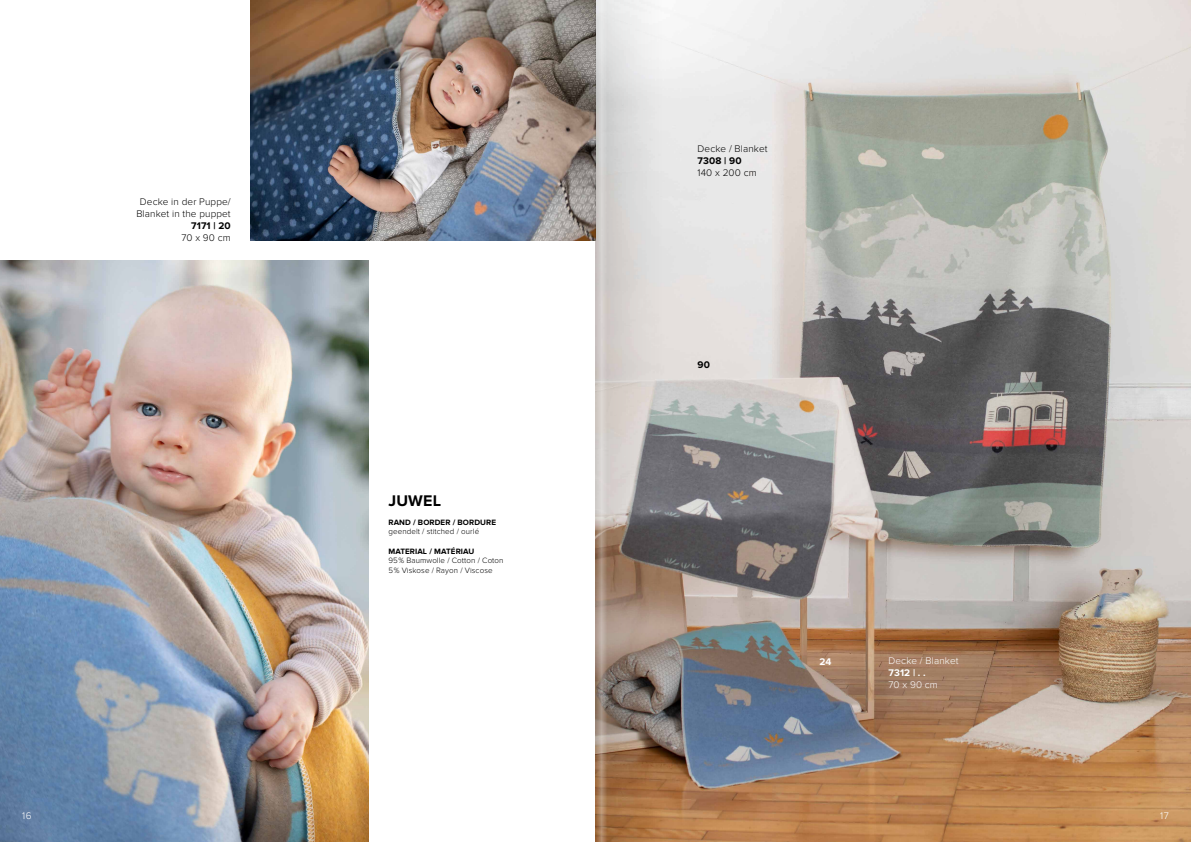
<style>
.page{position:relative;width:1191px;height:842px;background:#fff}
.page>*{position:absolute;margin:0;border:0;box-sizing:border-box;transform-origin:0 0}
.Qualität{font:700 16px "Proxima Nova";letter-spacing:.01em;color:#000}
.Produkt_light{font:300 10px "Proxima Nova";letter-spacing:.01em;color:#000}
.Produkt_bold{font:300 10px "Proxima Nova";letter-spacing:.01em;color:#fff}
.Produkt_bold-2{font:700 10px "Proxima Nova";letter-spacing:.01em;color:#000}
.Produkt_bold-3{font:300 10px "Proxima Nova";letter-spacing:.01em;color:#000}
.Produkt_bold-4{font:700 10px "Proxima Nova";letter-spacing:.01em;color:#fff}
.Produkt_light-2{font:300 10px "Proxima Nova";color:#fff}
.Zierstich_Baumwolle_etc{font:300 8px "Proxima Nova";letter-spacing:.01em;color:#000}
.Rand___Material{font:700 8px "Proxima Nova";letter-spacing:.01em;color:#000}
</style>
<div class="page">
<img style="left:0;top:261px;width:369px;height:581px">
<img style="left:661px;top:0;width:530px;height:842px">
<img style="left:251px;top:0;width:344px;height:241px">
<svg style="left:607px;top:0;width:54px;height:842px"></svg>
<svg style="left:595px;top:0;width:12px;height:842px"></svg>
<p class="Produkt_light" style="left:140px;top:196px;width:92px">Decke in der Puppe/</p>
<p class="Produkt_light" style="left:136px;top:208px;width:96px">Blanket in the puppet</p>
<p class="Produkt_bold-2" style="left:191px;top:220px;width:41px">7171 | 20</p>
<p class="Produkt_light" style="left:181px;top:232px;width:51px">70 x 90 cm</p>
<p class="Qualität" style="left:388px;top:491px;width:54px">JUWEL</p>
<p class="Rand___Material" style="left:388px;top:517px;width:109px">RAND / BORDER / BORDURE</p>
<p class="Zierstich_Baumwolle_etc" style="left:388px;top:527px;width:92px">geendelt / stitched / ourlé</p>
<p class="Rand___Material" style="left:388px;top:546px;width:87px">MATERIAL / MATÉRIAU</p>
<p class="Zierstich_Baumwolle_etc" style="left:388px;top:556px;width:117px">95 % Baumwolle / Cotton / Coton</p>
<p class="Zierstich_Baumwolle_etc" style="left:388px;top:565px;width:106px">5 % Viskose / Rayon / Viscose</p>
<p class="Produkt_bold-3" style="left:697px;top:143px;width:71px">Decke / Blanket</p>
<p class="Produkt_bold-2" style="left:697px;top:155px;width:45px">7308 | 90</p>
<p class="Produkt_light" style="left:697px;top:167px;width:61px">140 x 200 cm</p>
<p class="Produkt_bold-2" style="left:697px;top:359px;width:14px">90</p>
<p class="Produkt_bold-4" style="left:819px;top:656px;width:14px">24</p>
<p class="Produkt_bold" style="left:888px;top:655px;width:71px">Decke / Blanket</p>
<p class="Produkt_bold-4" style="left:888px;top:667px;width:39px">7312 | . .</p>
<p class="Produkt_light-2" style="left:888px;top:679px;width:51px">70 x 90 cm</p>
<p class="Produkt_bold" style="left:22px;top:810px;width:11px">16</p>
<p class="Produkt_bold" style="left:1160px;top:810px;width:10px">17</p>
</div>
